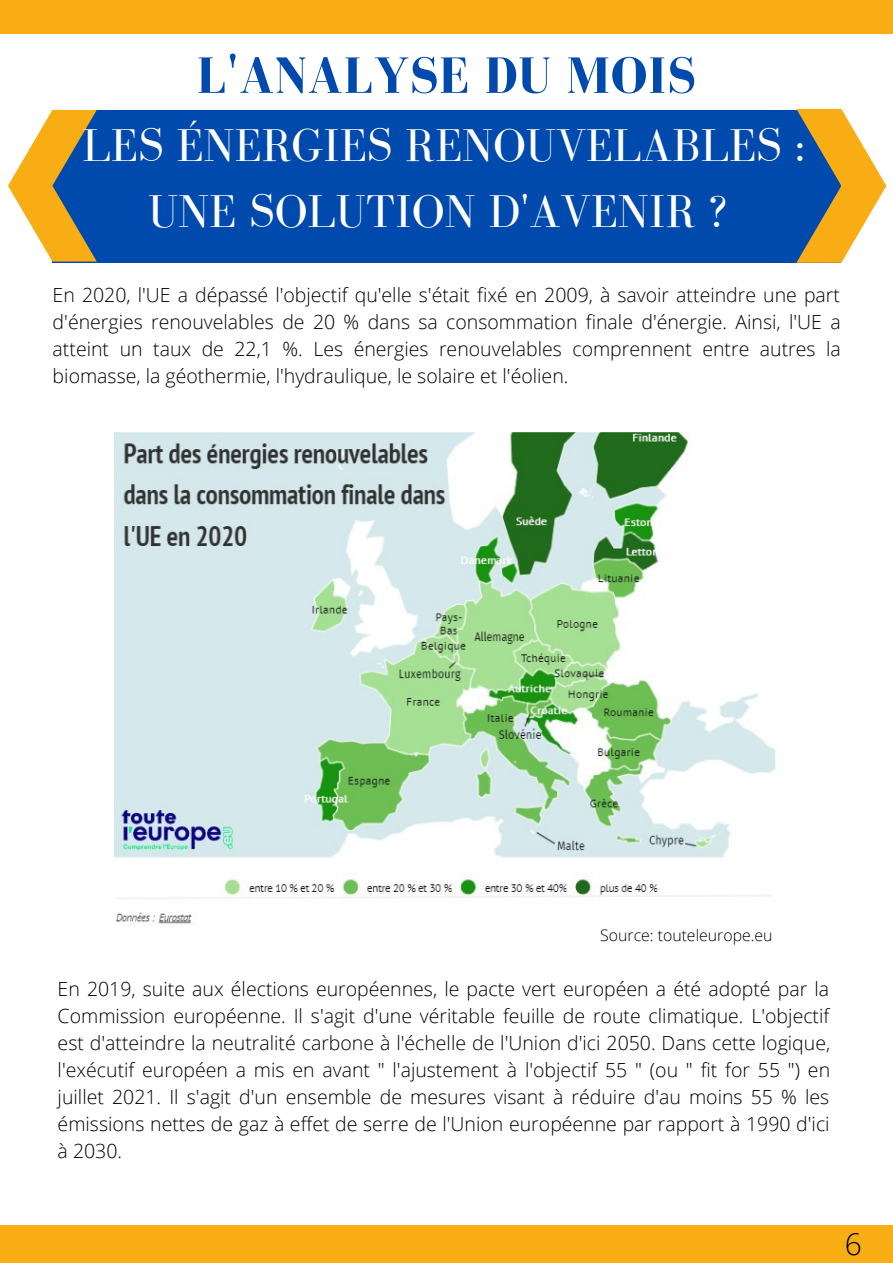
<style>
.page{position:relative;width:893px;height:1264px;background:#fff}
.page>*{position:absolute;margin:0;border:0;box-sizing:border-box;transform-origin:0 0}
.t1{font:700 52.35px "Bodoni FLF";letter-spacing:.01em;color:#004aad}
.t2{font:47.25px/66.2px "Bodoni FLF";color:#fff;text-align:center}
.t3{font:300 30px "Open Sans";color:#000}
.t4{font:300 19.5px/27px "Open Sans";color:#000;text-align:justify}
.t5{font:300 15.9px "Open Sans";color:#000}
</style>
<div class="page">
<div style="left:0;top:1225px;width:892px;height:37px;background:#f9ad14"></div>
<div style="left:0;top:0;width:892px;height:33px;background:#f9ad14"></div>
<div style="left:53px;top:110px;width:788px;height:152px;background:#004aad"></div>
<svg style="left:8px;top:110px;width:89px;height:151px"></svg>
<svg style="left:796px;top:109px;width:90px;height:154px"></svg>
<img style="left:114px;top:432px;width:662px;height:492px">
<h1 class="t1" style="left:196px;top:47px;width:501px">L'ANALYSE DU MOIS</h1>
<h2 class="t2" style="left:83px;top:112px;width:724px">LES ÉNERGIES RENOUVELABLES :<br>UNE SOLUTION D'AVENIR ?</h2>
<p class="t4" style="left:53px;top:281px;width:789px">En 2020, l'UE a dépassé l'objectif qu'elle s'était fixé en 2009, à savoir atteindre une part d'énergies renouvelables de 20 % dans sa consommation finale d'énergie. Ainsi, l'UE a atteint un taux de 22,1 %. Les énergies renouvelables comprennent entre autres la biomasse, la géothermie, l'hydraulique, le solaire et l'éolien.</p>
<p class="t5" style="left:600px;top:923px;width:174px">Source: touteleurope.eu</p>
<p class="t4" style="left:58px;top:974px;width:774px">En 2019, suite aux élections européennes, le pacte vert européen a été adopté par la Commission européenne. Il s'agit d'une véritable feuille de route climatique. L'objectif est d'atteindre la neutralité carbone à l'échelle de l'Union d'ici 2050. Dans cette logique, l'exécutif européen a mis en avant " l'ajustement à l'objectif 55 " (ou " fit for 55 ") en juillet 2021. Il s'agit d'un ensemble de mesures visant à réduire d'au moins 55 % les émissions nettes de gaz à effet de serre de l'Union européenne par rapport à 1990 d'ici à 2030.</p>
<h3 class="t3" style="left:844px;top:1222px;width:19px">6</h3>
</div>
